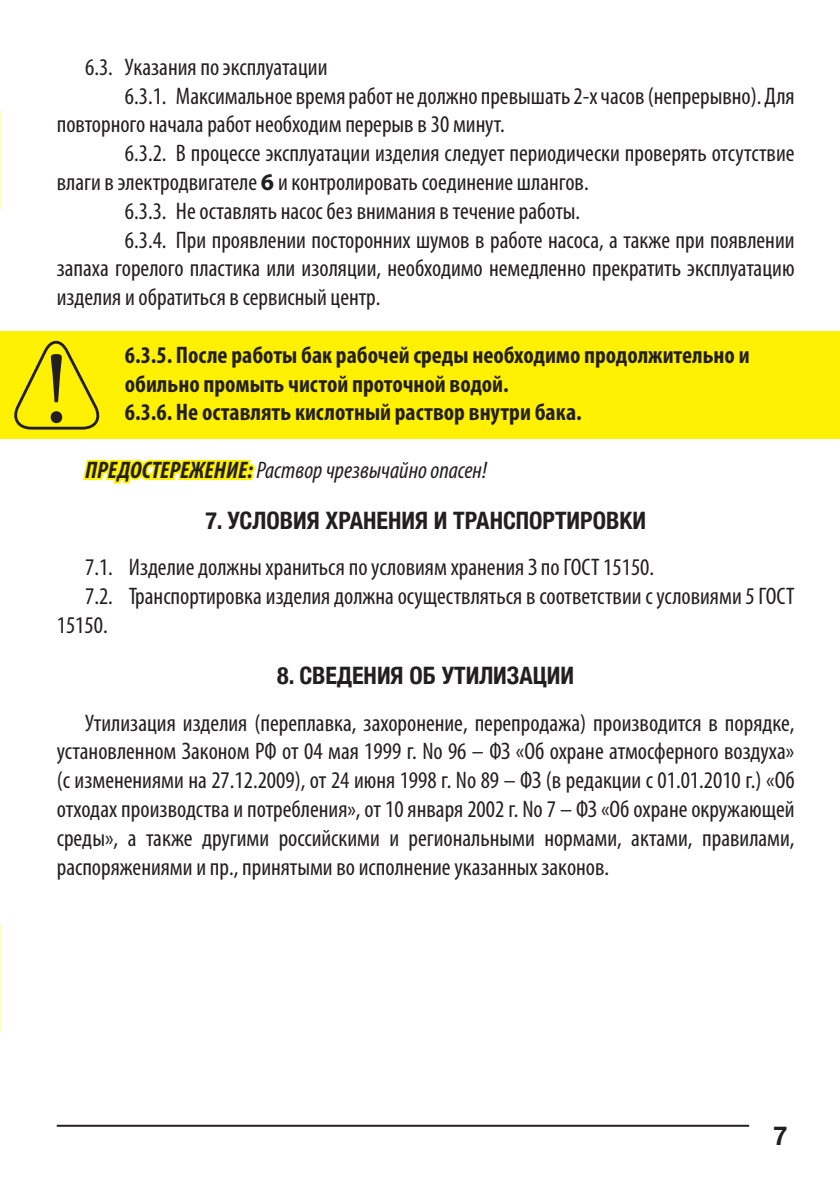
<style>
.page{position:relative;width:840px;height:1191px;background:#fff}
.page>*{position:absolute;margin:0;border:0;box-sizing:border-box;transform-origin:0 0}
.t1{font:102px "Minion Pro";color:#231f20}
.t2{font:700 26px "Helvetica Neue";color:#231f20}
.t3{font:condensed 24px/28.8px "Myriad Pro";color:#231f20;text-align:justify}
.t4{font:700 condensed 24px/28.8px "Myriad Pro";color:#231f20}
.t5{font:700 condensed 24px "Helvetica Neue";color:#231f20}
.t6{font:italic condensed 24px "Myriad Pro";color:#231f20}
.s1{font-weight:700;font-stretch:normal}
.s2{font-weight:700;color:#fff101}
</style>
<div class="page">
<hr style="left:57px;top:1124px;width:691px;height:2px;background:#231f20">
<div style="left:0;top:331px;width:839px;height:108px;background:#fff101"></div>
<svg style="left:14px;top:340px;width:86px;height:90px"></svg>
<p class="t3" style="left:85px;top:52px;width:244px">6.3. Указания по эксплуатации</p>
<p class="t3" style="left:125px;top:81px;width:671px">6.3.1. Максимальное время работ не должно превышать 2-х часов (непрерывно). Для</p>
<p class="t3" style="left:57px;top:110px;width:449px">повторного начала работ необходим перерыв в 30 минут.</p>
<p class="t3" style="left:125px;top:138px;width:670px">6.3.2. В процессе эксплуатации изделия следует периодически проверять отсутствие</p>
<p class="t3" style="left:57px;top:167px;width:533px">влаги в электродвигателе <span class="s1">6</span> и контролировать соединение шлангов.</p>
<p class="t3" style="left:125px;top:196px;width:456px">6.3.3. Не оставлять насос без внимания в течение работы.</p>
<p class="t3" style="left:125px;top:225px;width:670px">6.3.4. При проявлении посторонних шумов в работе насоса, а также при появлении</p>
<p class="t3" style="left:57px;top:254px;width:739px">запаха горелого пластика или изоляции, необходимо немедленно прекратить эксплуатацию</p>
<p class="t3" style="left:57px;top:282px;width:325px">изделия и обратиться в сервисный центр.</p>
<p class="t4" style="left:125px;top:340px;width:626px">6.3.5. После работы бак рабочей среды необходимо продолжительно и обильно промыть чистой проточной водой.<br>6.3.6. Не оставлять кислотный раствор внутри бака.</p>
<p class="t6" style="left:85px;top:455px;width:403px"><span class="s2">ПРЕДОСТЕРЕЖЕНИЕ:</span> Раствор чрезвычайно опасен!</p>
<h1 class="t1" style="left:42px;top:321px;width:30px">!</h1>
<p class="t5" style="left:205px;top:501px;width:442px">7. УСЛОВИЯ ХРАНЕНИЯ И ТРАНСПОРТИРОВКИ</p>
<p class="t3" style="left:85px;top:553px;width:570px">7.1. Изделие должны храниться по условиям хранения З по ГОСТ 15150.</p>
<p class="t3" style="left:85px;top:581px;width:710px">7.2. Транспортировка изделия должна осуществляться в соответствии с условиями 5 ГОСТ</p>
<p class="t3" style="left:57px;top:610px;width:52px">15150.</p>
<p class="t5" style="left:277px;top:656px;width:298px">8. СВЕДЕНИЯ ОБ УТИЛИЗАЦИИ</p>
<p class="t3" style="left:57px;top:708px;width:739px;text-indent:28px">Утилизация изделия (переплавка, захоронение, перепродажа) производится в порядке, установленном Законом РФ от 04 мая 1999 г. No 96 – ФЗ «Об охране атмосферного воздуха» (с изменениями на 27.12.2009), от 24 июня 1998 г. No 89 – ФЗ (в редакции с 01.01.2010 г.) «Об отходах производства и потребления», от 10 января 2002 г. No 7 – ФЗ «Об охране окружающей среды», а также другими российскими и региональными нормами, актами, правилами, распоряжениями и пр., принятыми во исполнение указанных законов.</p>
<p class="t2" style="left:772px;top:1115px;width:16px">7</p>
</div>
